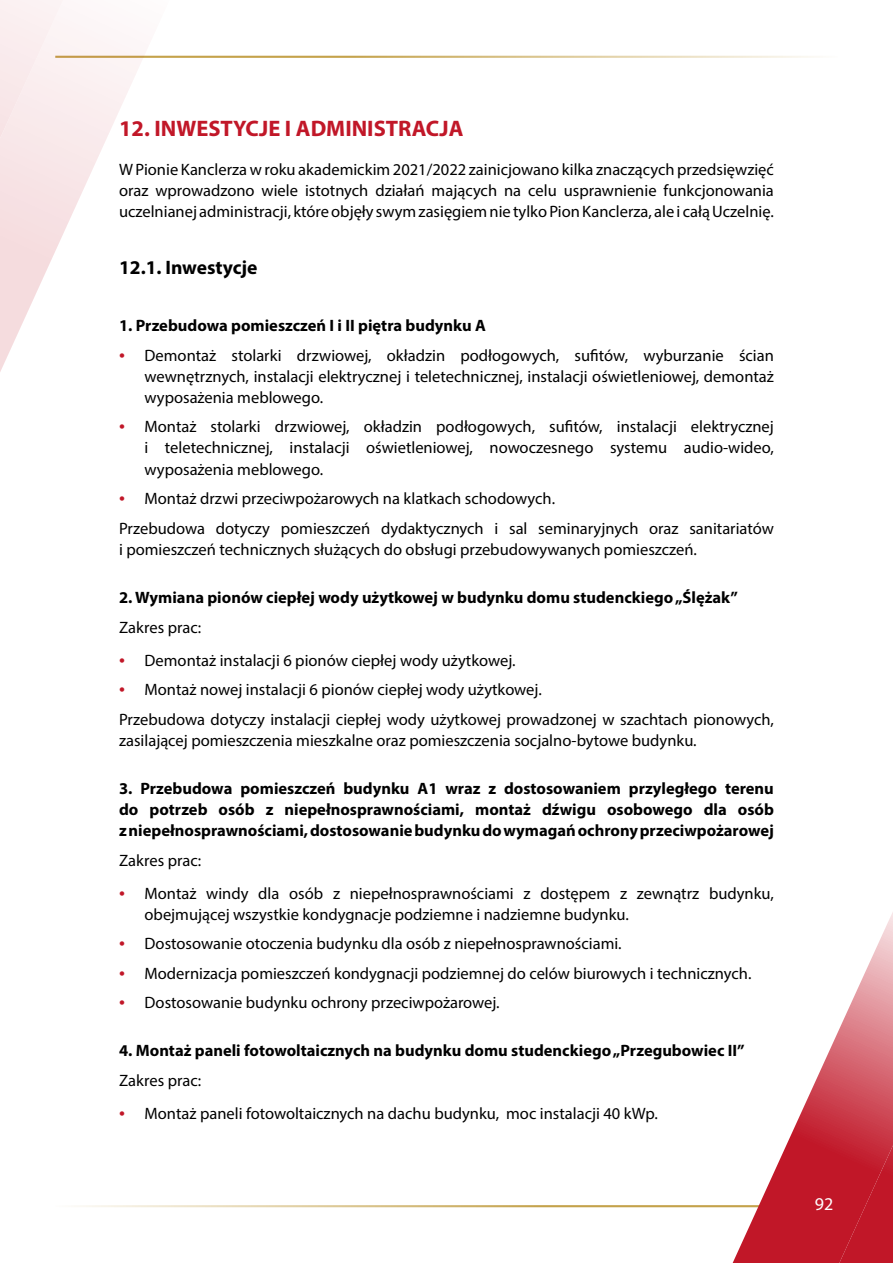
<style>
.page{position:relative;width:893px;height:1263px;background:#fff}
.page>*{position:absolute;margin:0;border:0;box-sizing:border-box;transform-origin:0 0}
.t1{font:700 22.5px "Myriad Pro";color:#c11728}
.t2{font:700 19.5px "Myriad Pro";color:#000}
.t3{font:18px "Myriad Pro";color:#fff}
.t4{font:16.5px/21px "Myriad Pro";color:#000;text-align:justify}
.t5{font:700 16.5px/21px "Myriad Pro";color:#000;text-align:justify}
.s1{font-size:21px;color:#c11728}
</style>
<div class="page">
<hr style="left:55px;top:56px;width:783px;height:2px;background:#c4a24b">
<hr style="left:55px;top:1205px;width:776px;height:2px;background:#c4a24b">
<svg style="left:103px;top:42px;width:74px;height:104px"></svg>
<svg style="left:0;top:0;width:103px;height:372px"></svg>
<svg style="left:716px;top:912px;width:177px;height:351px"></svg>
<h1 class="t1" style="left:119px;top:114px;width:346px">12. INWESTYCJE I ADMINISTRACJA</h1>
<p class="t4" style="left:119px;top:159px;width:656px">W Pionie Kanclerza w roku akademickim 2021/2022 zainicjowano kilka znaczących przedsięwzięć oraz wprowadzono wiele istotnych działań mających na celu usprawnienie funkcjonowania uczelnianej administracji, które objęły swym zasięgiem nie tylko Pion Kanclerza, ale i całą Uczelnię.</p>
<p class="t2" style="left:119px;top:255px;width:140px">12.1. Inwestycje</p>
<p class="t5" style="left:119px;top:314px;width:368px">1. Przebudowa pomieszczeń I i II piętra budynku A</p>
<p class="t4" style="left:145px;top:345px;width:631px;text-indent:-26px"><span class="s1">•</span> Demontaż stolarki drzwiowej, okładzin podłogowych, sufitów, wyburzanie ścian wewnętrznych, instalacji elektrycznej i teletechnicznej, instalacji oświetleniowej, demontaż wyposażenia meblowego.</p>
<p class="t4" style="left:145px;top:416px;width:631px;text-indent:-26px"><span class="s1">•</span> Montaż stolarki drzwiowej, okładzin podłogowych, sufitów, instalacji elektrycznej i teletechnicznej, instalacji oświetleniowej, nowoczesnego systemu audio-wideo, wyposażenia meblowego.</p>
<p class="t4" style="left:119px;top:483px;width:656px;line-height:29.5px"><span class="s1">•</span> Montaż drzwi przeciwpożarowych na klatkach schodowych.<br>Przebudowa dotyczy pomieszczeń dydaktycznych i sal seminaryjnych oraz sanitariatów</p>
<p class="t4" style="left:119px;top:538px;width:579px">i pomieszczeń technicznych służących do obsługi przebudowywanych pomieszczeń.</p>
<p class="t5" style="left:119px;top:586px;width:620px">2. Wymiana pionów ciepłej wody użytkowej w budynku domu studenckiego „Ślężak”</p>
<p class="t4" style="left:119px;top:616px;width:84px">Zakres prac:</p>
<p class="t4" style="left:119px;top:649px;width:398px"><span class="s1">•</span> Demontaż instalacji 6 pionów ciepłej wody użytkowej.</p>
<p class="t4" style="left:119px;top:674px;width:656px;line-height:29.5px"><span class="s1">•</span> Montaż nowej instalacji 6 pionów ciepłej wody użytkowej.<br>Przebudowa dotyczy instalacji ciepłej wody użytkowej prowadzonej w szachtach pionowych,</p>
<p class="t4" style="left:119px;top:729px;width:579px">zasilającej pomieszczenia mieszkalne oraz pomieszczenia socjalno-bytowe budynku.</p>
<p class="t5" style="left:119px;top:777px;width:656px">3. Przebudowa pomieszczeń budynku A1 wraz z dostosowaniem przyległego terenu do potrzeb osób z niepełnosprawnościami, montaż dźwigu osobowego dla osób z niepełnosprawnościami, dostosowanie budynku do wymagań ochrony przeciwpożarowej</p>
<p class="t4" style="left:119px;top:849px;width:84px">Zakres prac:</p>
<p class="t4" style="left:145px;top:882px;width:631px;text-indent:-26px"><span class="s1">•</span> Montaż windy dla osób z niepełnosprawnościami z dostępem z zewnątrz budynku, obejmującej wszystkie kondygnacje podziemne i nadziemne budynku.</p>
<p class="t4" style="left:119px;top:933px;width:504px"><span class="s1">•</span> Dostosowanie otoczenia budynku dla osób z niepełnosprawnościami.</p>
<p class="t4" style="left:119px;top:962px;width:634px"><span class="s1">•</span> Modernizacja pomieszczeń kondygnacji podziemnej do celów biurowych i technicznych.</p>
<p class="t4" style="left:119px;top:992px;width:382px"><span class="s1">•</span> Dostosowanie budynku ochrony przeciwpożarowej.</p>
<p class="t5" style="left:119px;top:1039px;width:627px">4. Montaż paneli fotowoltaicznych na budynku domu studenckiego „Przegubowiec II”</p>
<p class="t4" style="left:119px;top:1069px;width:84px">Zakres prac:</p>
<p class="t4" style="left:119px;top:1102px;width:540px"><span class="s1">•</span> Montaż paneli fotowoltaicznych na dachu budynku, moc instalacji 40 kWp.</p>
<p class="t3" style="left:815px;top:1192px;width:20px">92</p>
</div>
